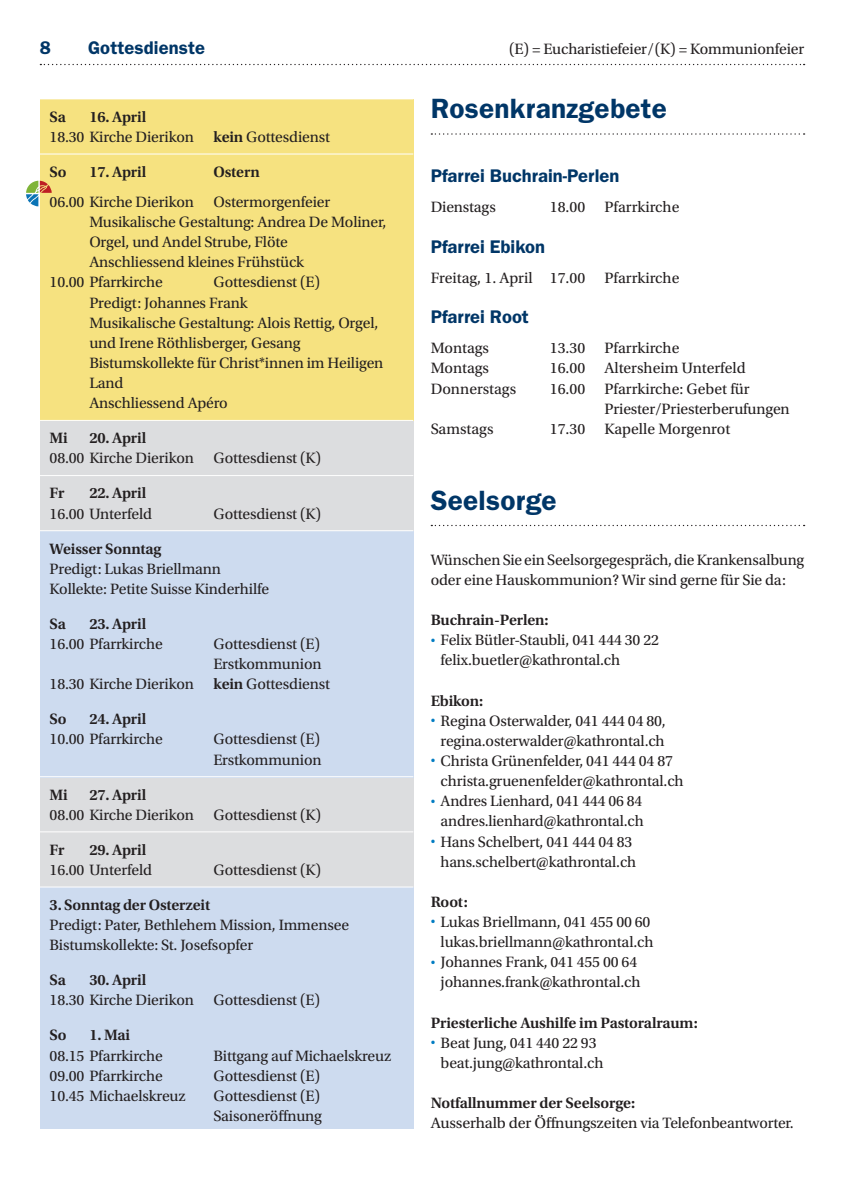
<style>
.page{position:relative;width:844px;height:1191px;background:#fff}
.page>*{position:absolute;margin:0;border:0;box-sizing:border-box;transform-origin:0 0}
.t1{font:600 28px "ITC Franklin Gothic Std";letter-spacing:.01em;color:#003667}
.t2{font:600 18.38px "ITC Franklin Gothic Std";color:#003667}
.t3{font:15.75px/20.1px "Utopia Std";letter-spacing:-.01em;color:#231f20}
.t4{font:600 15.75px "Utopia Std";letter-spacing:-.01em;color:#231f20}
.s1{font-weight:600}
</style>
<div class="page">
<svg style="left:40px;top:64px;width:764px;height:1px"></svg>
<div style="left:40px;top:110px;width:373px;height:1018px;background:#dcdddf"></div>
<div style="left:40px;top:99px;width:373px;height:32px;background:#f6e280"></div>
<div style="left:40px;top:120px;width:373px;height:34px;background:#f6e280"></div>
<div style="left:40px;top:154px;width:373px;height:32px;background:#f6e280"></div>
<hr style="left:40px;top:154px;width:373px;height:1px;background:#fff">
<div style="left:40px;top:181px;width:373px;height:98px;background:#f6e280"></div>
<div style="left:40px;top:266px;width:373px;height:154px;background:#f6e280"></div>
<hr style="left:40px;top:420px;width:373px;height:1px;background:#fff">
<hr style="left:40px;top:475px;width:373px;height:1px;background:#fff">
<div style="left:40px;top:531px;width:373px;height:32px;background:#cddbef"></div>
<hr style="left:40px;top:530px;width:373px;height:1px;background:#fff">
<div style="left:40px;top:552px;width:373px;height:34px;background:#cddbef"></div>
<div style="left:40px;top:572px;width:373px;height:34px;background:#cddbef"></div>
<div style="left:40px;top:602px;width:373px;height:36px;background:#cddbef"></div>
<div style="left:40px;top:627px;width:373px;height:55px;background:#cddbef"></div>
<div style="left:40px;top:668px;width:373px;height:34px;background:#cddbef"></div>
<div style="left:40px;top:698px;width:373px;height:35px;background:#cddbef"></div>
<div style="left:40px;top:723px;width:373px;height:54px;background:#cddbef"></div>
<hr style="left:40px;top:776px;width:373px;height:1px;background:#fff">
<hr style="left:40px;top:831px;width:373px;height:1px;background:#fff">
<div style="left:40px;top:887px;width:373px;height:32px;background:#cddbef"></div>
<hr style="left:40px;top:886px;width:373px;height:1px;background:#fff">
<div style="left:40px;top:908px;width:373px;height:34px;background:#cddbef"></div>
<div style="left:40px;top:928px;width:373px;height:34px;background:#cddbef"></div>
<div style="left:40px;top:958px;width:373px;height:36px;background:#cddbef"></div>
<div style="left:40px;top:983px;width:373px;height:35px;background:#cddbef"></div>
<div style="left:40px;top:1013px;width:373px;height:36px;background:#cddbef"></div>
<div style="left:40px;top:1039px;width:373px;height:34px;background:#cddbef"></div>
<div style="left:40px;top:1059px;width:373px;height:34px;background:#cddbef"></div>
<div style="left:40px;top:1079px;width:373px;height:49px;background:#cddbef"></div>
<svg style="left:26px;top:181px;width:26px;height:25px"></svg>
<svg style="left:431px;top:133px;width:373px;height:2px"></svg>
<svg style="left:431px;top:525px;width:373px;height:1px"></svg>
<p class="t2" style="left:40px;top:37px;width:13px">8</p>
<p class="t2" style="left:88px;top:37px;width:118px">Gottesdienste</p>
<p class="t3" style="left:509px;top:39px;width:296px">(E) = Eucharistiefeier/(K) = Kommunionfeier</p>
<p class="t3" style="left:50px;top:107px;width:282px;text-indent:40px"><span class="s1">16. April<br></span>18.30 Kirche Dierikon <span class="s1">kein</span> Gottesdienst</p>
<p class="t4" style="left:50px;top:163px;width:19px">So</p>
<p class="t4" style="left:89px;top:163px;width:58px">17. April</p>
<p class="t4" style="left:213px;top:163px;width:48px">Ostern</p>
<p class="t3" style="left:50px;top:192px;width:282px">06.00 Kirche Dierikon Ostermorgenfeier</p>
<p class="t3" style="left:89px;top:212px;width:298px">Musikalische Gestaltung: Andrea De Moliner,</p>
<p class="t3" style="left:89px;top:232px;width:200px">Orgel, und Andel Strube, Flöte</p>
<p class="t3" style="left:89px;top:252px;width:216px">Anschliessend kleines Frühstück</p>
<p class="t3" style="left:50px;top:272px;width:115px">10.00 Pfarrkirche</p>
<p class="t4" style="left:50px;top:108px;width:18px">Sa</p>
<p class="t3" style="left:89px;top:272px;width:295px;text-indent:124px">Gottesdienst (E)<br>Predigt: Johannes Frank<br>Musikalische Gestaltung: Alois Rettig, Orgel, und Irene Röthlisberger, Gesang<br>Bistumskollekte für Christ*innen im Heiligen<br>Land<br>Anschliessend Apéro</p>
<p class="t4" style="left:50px;top:429px;width:20px">Mi</p>
<p class="t4" style="left:89px;top:429px;width:58px">20. April</p>
<p class="t3" style="left:50px;top:448px;width:273px">08.00 Kirche Dierikon Gottesdienst (K)</p>
<p class="t4" style="left:50px;top:484px;width:17px">Fr</p>
<p class="t4" style="left:89px;top:484px;width:58px">22. April</p>
<p class="t3" style="left:50px;top:503px;width:104px">16.00 Unterfeld</p>
<p class="t3" style="left:213px;top:503px;width:109px">Gottesdienst (K)</p>
<p class="t4" style="left:50px;top:539px;width:113px">Weisser Sonntag</p>
<p class="t3" style="left:50px;top:559px;width:221px">Predigt: Lukas Briellmann<br>Kollekte: Petite Suisse Kinderhilfe</p>
<p class="t4" style="left:50px;top:615px;width:18px">Sa</p>
<p class="t4" style="left:89px;top:615px;width:58px">23. April</p>
<p class="t3" style="left:50px;top:634px;width:115px">16.00 Pfarrkirche</p>
<p class="t3" style="left:213px;top:634px;width:108px">Gottesdienst (E)</p>
<p class="t3" style="left:213px;top:654px;width:110px">Erstkommunion</p>
<p class="t3" style="left:50px;top:674px;width:282px">18.30 Kirche Dierikon <span class="s1">kein</span> Gottesdienst</p>
<p class="t4" style="left:50px;top:710px;width:19px">So</p>
<p class="t4" style="left:89px;top:710px;width:58px">24. April</p>
<p class="t3" style="left:50px;top:729px;width:115px">10.00 Pfarrkirche</p>
<p class="t3" style="left:213px;top:729px;width:110px">Gottesdienst (E)<br>Erstkommunion</p>
<p class="t4" style="left:50px;top:785px;width:20px">Mi</p>
<p class="t4" style="left:89px;top:785px;width:58px">27. April</p>
<p class="t3" style="left:50px;top:805px;width:273px">08.00 Kirche Dierikon Gottesdienst (K)</p>
<p class="t4" style="left:50px;top:840px;width:17px">Fr</p>
<p class="t4" style="left:89px;top:840px;width:58px">29. April</p>
<p class="t3" style="left:50px;top:860px;width:104px">16.00 Unterfeld</p>
<p class="t3" style="left:213px;top:860px;width:109px">Gottesdienst (K)</p>
<p class="t4" style="left:50px;top:896px;width:162px">3. Sonntag der Osterzeit</p>
<p class="t3" style="left:50px;top:915px;width:301px">Predigt: Pater, Bethlehem Mission, Immensee<br>Bistumskollekte: St. Josefsopfer</p>
<p class="t4" style="left:50px;top:971px;width:18px">Sa</p>
<p class="t4" style="left:89px;top:971px;width:58px">30. April</p>
<p class="t3" style="left:50px;top:990px;width:272px">18.30 Kirche Dierikon Gottesdienst (E)</p>
<p class="t4" style="left:50px;top:1026px;width:19px">So</p>
<p class="t4" style="left:89px;top:1026px;width:42px">1. Mai</p>
<p class="t3" style="left:50px;top:1045px;width:115px">08.15 Pfarrkirche</p>
<p class="t3" style="left:213px;top:1045px;width:179px">Bittgang auf Michaelskreuz</p>
<p class="t3" style="left:50px;top:1065px;width:115px">09.00 Pfarrkirche</p>
<p class="t3" style="left:213px;top:1065px;width:108px">Gottesdienst (E)</p>
<p class="t3" style="left:50px;top:1085px;width:137px">10.45 Michaelskreuz</p>
<p class="t3" style="left:213px;top:1085px;width:110px">Gottesdienst (E)<br>Saisoneröffnung</p>
<h1 class="t1" style="left:430px;top:92px;width:238px">Rosenkranzgebete</h1>
<p class="t2" style="left:430px;top:165px;width:190px">Pfarrei Buchrain-Perlen</p>
<p class="t3" style="left:430px;top:197px;width:67px">Dienstags</p>
<p class="t3" style="left:549px;top:197px;width:131px">18.00 Pfarrkirche</p>
<p class="t2" style="left:430px;top:235px;width:116px">Pfarrei Ebikon</p>
<p class="t3" style="left:430px;top:268px;width:250px">Freitag, 1. April 17.00 Pfarrkirche</p>
<p class="t2" style="left:430px;top:306px;width:100px">Pfarrei Root</p>
<p class="t3" style="left:430px;top:338px;width:60px">Montags</p>
<p class="t3" style="left:549px;top:338px;width:131px">13.30 Pfarrkirche</p>
<p class="t3" style="left:430px;top:358px;width:60px">Montags</p>
<p class="t3" style="left:549px;top:358px;width:197px">16.00 Altersheim Unterfeld</p>
<p class="t3" style="left:430px;top:378px;width:87px">Donnerstags</p>
<p class="t3" style="left:604px;top:378px;width:187px;text-indent:-55px">16.00 Pfarrkirche: Gebet für<br>Priester/Priesterberufungen</p>
<p class="t3" style="left:430px;top:419px;width:64px">Samstags</p>
<p class="t3" style="left:549px;top:419px;width:182px">17.30 Kapelle Morgenrot</p>
<h1 class="t1" style="left:430px;top:484px;width:127px">Seelsorge</h1>
<p class="t3" style="left:430px;top:550px;width:375px">Wünschen Sie ein Seelsorgegespräch, die Krankensalbung oder eine Hauskommunion? Wir sind gerne für Sie da:</p>
<p class="t4" style="left:430px;top:611px;width:119px">Buchrain-Perlen:</p>
<p class="t3" style="left:440px;top:630px;width:220px;text-indent:-10px"><sup>•</sup> Felix Bütler-Staubli, 041 444 30 22 felix.buetler@kathrontal.ch</p>
<p class="t4" style="left:430px;top:691px;width:54px">Ebikon:</p>
<p class="t3" style="left:430px;top:711px;width:237px;text-align:center"><sup>•</sup> Regina Osterwalder, 041 444 04 80, regina.osterwalder@kathrontal.ch</p>
<p class="t3" style="left:440px;top:751px;width:244px;text-indent:-10px"><sup>•</sup> Christa Grünenfelder, 041 444 04 87 christa.gruenenfelder@kathrontal.ch</p>
<p class="t3" style="left:430px;top:791px;width:214px;text-align:right"><sup>•</sup> Andres Lienhard, 041 444 06 84 andres.lienhard@kathrontal.ch</p>
<p class="t3" style="left:430px;top:831px;width:207px;text-align:right"><sup>•</sup> Hans Schelbert, 041 444 04 83 hans.schelbert@kathrontal.ch</p>
<p class="t4" style="left:430px;top:893px;width:39px">Root:</p>
<p class="t3" style="left:430px;top:912px;width:224px;text-align:right"><sup>•</sup> Lukas Briellmann, 041 455 00 60 lukas.briellmann@kathrontal.ch</p>
<p class="t3" style="left:430px;top:952px;width:211px;text-align:right"><sup>•</sup> Johannes Frank, 041 455 00 64 johannes.frank@kathrontal.ch</p>
<p class="t4" style="left:430px;top:1013px;width:269px">Priesterliche Aushilfe im Pastoralraum:</p>
<p class="t3" style="left:440px;top:1033px;width:164px;text-indent:-10px"><sup>•</sup> Beat Jung, 041 440 22 93 beat.jung@kathrontal.ch</p>
<p class="t4" style="left:430px;top:1094px;width:206px">Notfallnummer der Seelsorge:</p>
<p class="t3" style="left:430px;top:1113px;width:364px">Ausserhalb der Öffnungszeiten via Telefonbeantworter.</p>
</div>
